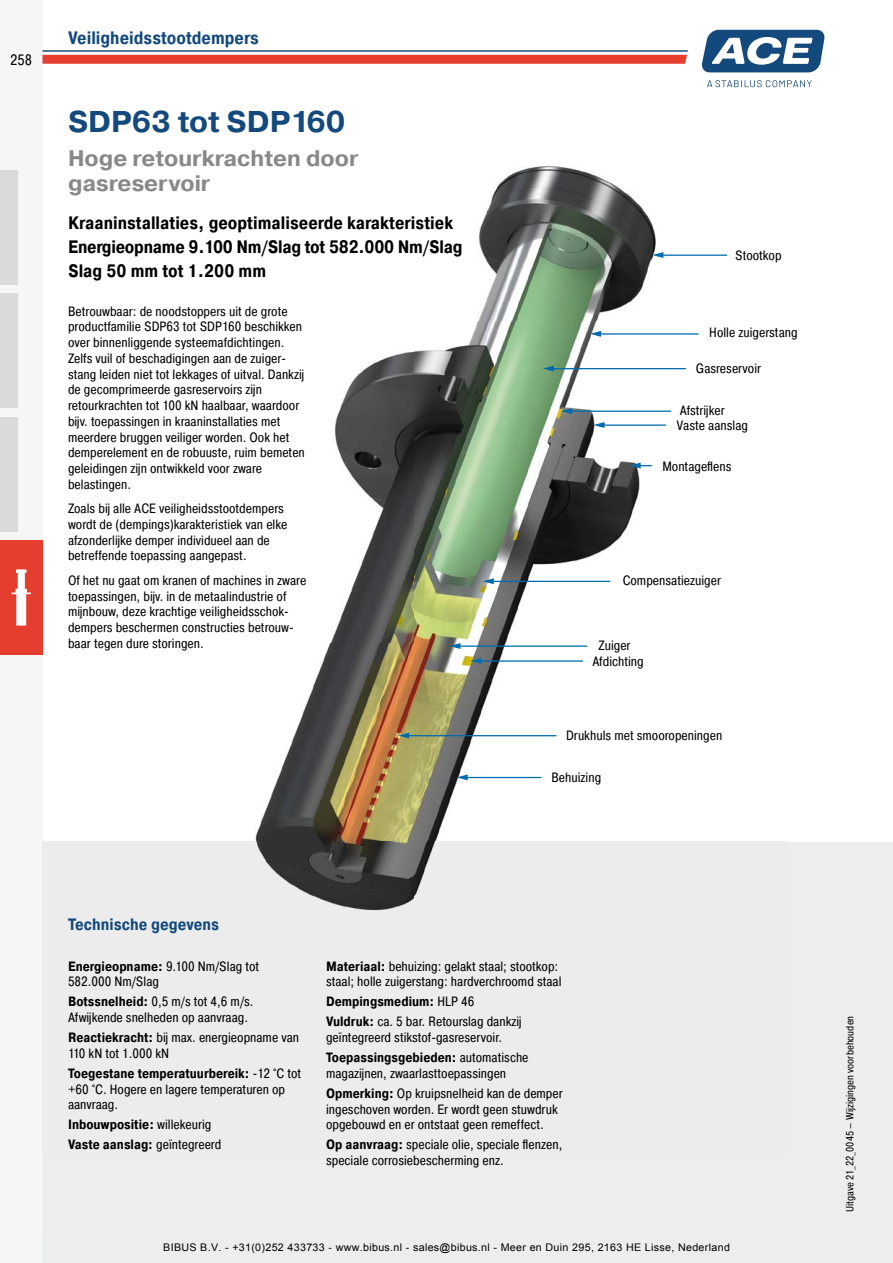
<style>
.page{position:relative;width:893px;height:1263px;background:#fff}
.page>*{position:absolute;margin:0;border:0;box-sizing:border-box;transform-origin:0 0}
.t1{font:700 30px "ACE Pragmatica";color:#13497c}
.t2{font:700 22.5px/25.5px "ACE Pragmatica";color:#87888a}
.t3{font:700 18px/24.2px "ACE Pragmatica Cond";color:#000}
.t4{font:700 18px "ACE Pragmatica Cond";color:#13497c}
.t5{font:700 16.5px "ACE Pragmatica Cond";color:#13497c}
.t6{font:15px "ACE Pragmatica Cond";color:#000}
.t7{font:13.5px/15.8px "ACE Pragmatica Cond";color:#000}
.t8{font:700 13.5px/20px "ACE Pragmatica Cond";color:#000}
.t9{font:10.5px "Arial";letter-spacing:.03em;color:#000}
.t10{font:10.5px "ACE Pragmatica Cond";color:#000}
.s1{font-weight:700}
.s2{font-weight:400}
</style>
<div class="page">
<img style="left:43px;top:29px;width:743px;height:614px">
<img style="left:43px;top:643px;width:584px;height:199px">
<div style="left:0;top:50px;width:43px;height:1211px;background:#f6f6f6"></div>
<div style="left:43px;top:842px;width:744px;height:419px;background:#ececec"></div>
<hr style="left:465px;top:777px;width:77px;height:1px;background:#006bae">
<svg style="left:457px;top:774px;width:11px;height:6px"></svg>
<hr style="left:458px;top:645px;width:129px;height:2px;background:#006bae">
<svg style="left:449px;top:643px;width:11px;height:6px"></svg>
<hr style="left:569px;top:411px;width:102px;height:1px;background:#006bae">
<svg style="left:561px;top:408px;width:11px;height:6px"></svg>
<svg style="left:630px;top:463px;width:22px;height:5px"></svg>
<hr style="left:598px;top:333px;width:101px;height:2px;background:#006bae">
<svg style="left:590px;top:331px;width:11px;height:6px"></svg>
<hr style="left:661px;top:255px;width:66px;height:1px;background:#006bae">
<svg style="left:652px;top:252px;width:11px;height:6px"></svg>
<hr style="left:479px;top:660px;width:104px;height:2px;background:#006bae">
<svg style="left:470px;top:658px;width:11px;height:6px"></svg>
<hr style="left:491px;top:581px;width:119px;height:1px;background:#006bae">
<svg style="left:483px;top:578px;width:11px;height:6px"></svg>
<hr style="left:602px;top:424px;width:64px;height:2px;background:#006bae">
<svg style="left:593px;top:422px;width:11px;height:6px"></svg>
<hr style="left:551px;top:368px;width:135px;height:1px;background:#006bae">
<svg style="left:543px;top:366px;width:11px;height:5px"></svg>
<hr style="left:407px;top:735px;width:150px;height:1px;background:#006bae">
<svg style="left:398px;top:733px;width:11px;height:5px"></svg>
<div style="left:0;top:170px;width:17px;height:115px;background:#d9dadb"></div>
<div style="left:0;top:293px;width:17px;height:115px;background:#d9dadb"></div>
<div style="left:0;top:417px;width:17px;height:114px;background:#d9dadb"></div>
<div style="left:0;top:540px;width:43px;height:115px;background:#e63e2e"></div>
<svg style="left:43px;top:55px;width:644px;height:9px;background:#e64333"></svg>
<hr style="left:43px;top:50px;width:645px;height:2px;background:#13497c">
<svg style="left:702px;top:30px;width:122px;height:42px"></svg>
<svg style="left:707px;top:80px;width:105px;height:7px"></svg>
<svg style="left:12px;top:569px;width:19px;height:57px"></svg>
<p class="t6" style="left:10px;top:50px;width:24px">258</p>
<h3 class="t4" style="left:68px;top:27px;width:193px">Veiligheidsstootdempers</h3>
<h1 class="t1" style="left:68px;top:102px;width:279px">SDP63 tot SDP160</h1>
<h2 class="t2" style="left:68px;top:145px;width:292px">Hoge retourkrachten door gasreservoir</h2>
<h3 class="t3" style="left:68px;top:212px;width:396px">Kraaninstallaties, geoptimaliseerde karakteristiek<br>Energieopname 9.100 Nm/Slag tot 582.000 Nm/Slag<br>Slag 50 mm tot 1.200 mm</h3>
<p class="t7" style="left:68px;top:303px;width:238px">Betrouwbaar: de noodstoppers uit de grote productfamilie SDP63 tot SDP160 beschikken over binnenliggende systeemafdichtingen.<br>Zelfs vuil of beschadigingen aan de zuiger&shy;stang leiden niet tot lekkages of uitval. Dankzij de gecomprimeerde gasreservoirs zijn retourkrachten tot 100 kN haalbaar, waardoor bijv. toepassingen in kraaninstallaties met meerdere bruggen veiliger worden. Ook het demperelement en de robuuste, ruim bemeten geleidingen zijn ontwikkeld voor zware belastingen.</p>
<p class="t7" style="left:68px;top:501px;width:221px">Zoals bij alle ACE veiligheidsstootdempers wordt de (dempings)karakteristiek van elke afzonderlijke demper individueel aan de betreffende toepassing aangepast.</p>
<p class="t7" style="left:68px;top:572px;width:240px">Of het nu gaat om kranen of machines in zware toepassingen, bijv. in de metaalindustrie of mijnbouw, deze krachtige veiligheidsschok&shy;dempers beschermen constructies betrouw&shy;baar tegen dure storingen.</p>
<p class="t7" style="left:735px;top:247px;width:48px">Stootkop</p>
<p class="t7" style="left:709px;top:325px;width:90px">Holle zuigerstang</p>
<p class="t7" style="left:696px;top:360px;width:67px">Gasreservoir</p>
<p class="t7" style="left:677px;top:403px;width:73px;line-height:15px">Afstrĳker<br>Vaste aanslag</p>
<p class="t7" style="left:662px;top:458px;width:71px">Montageflens</p>
<p class="t7" style="left:623px;top:573px;width:100px">Compensatiezuiger</p>
<p class="t7" style="left:599px;top:637px;width:34px">Zuiger</p>
<p class="t7" style="left:592px;top:653px;width:53px">Afdichting</p>
<p class="t7" style="left:566px;top:727px;width:158px">Drukhuls met smooropeningen</p>
<p class="t7" style="left:551px;top:769px;width:51px">Behuizing</p>
<p class="t5" style="left:68px;top:914px;width:153px">Technische gegevens</p>
<p class="t7" style="left:68px;top:958px;width:193px"><span class="s1">Energieopname:</span> 9.100 Nm/Slag tot<br>582.000 Nm/Slag</p>
<p class="t7" style="left:68px;top:994px;width:187px"><span class="s1">Botssnelheid:</span> 0,5 m/s tot 4,6 m/s.<br>Afwijkende snelheden op aanvraag.</p>
<p class="t7" style="left:68px;top:1029px;width:233px"><span class="s1">Reactiekracht:</span> bij max. energieopname van<br>110 kN tot 1.000 kN</p>
<p class="t7" style="left:68px;top:1065px;width:235px"><span class="s1">Toegestane temperatuurbereik:</span> -12 °C tot +60 °C. Hogere en lagere temperaturen op aanvraag.</p>
<p class="t8" style="left:68px;top:1115px;width:155px">Inbouwpositie: <span class="s2">willekeurig<br></span>Vaste aanslag: <span class="s2">geïntegreerd</span></p>
<p class="t7" style="left:326px;top:958px;width:237px"><span class="s1">Materiaal:</span> behuizing: gelakt staal; stootkop: staal; holle zuigerstang: hardverchroomd staal</p>
<p class="t7" style="left:326px;top:992px;width:197px;line-height:20px"><span class="s1">Dempingsmedium:</span> HLP 46<br><span class="s1">Vuldruk:</span> ca. 5 bar. Retourslag dankzij</p>
<p class="t7" style="left:326px;top:1027px;width:204px;line-height:20px">geïntegreerd stikstof-gasreservoir.<br><span class="s1">Toepassingsgebieden:</span> automatische</p>
<p class="t7" style="left:326px;top:1063px;width:238px;line-height:20px">magazijnen, zwaarlasttoepassingen<br><span class="s1">Opmerking:</span> Op kruipsnelheid kan de demper</p>
<p class="t7" style="left:326px;top:1101px;width:233px">ingeschoven worden. Er wordt geen stuwdruk opgebouwd en er ontstaat geen remeffect.</p>
<p class="t7" style="left:326px;top:1137px;width:238px"><span class="s1">Op aanvraag:</span> speciale olie, speciale flenzen, speciale corrosiebescherming enz.</p>
<p class="t9" style="left:163px;top:1241px;width:568px">BIBUS B.V. - +31(0)252 433733 - www.bibus.nl - sales@bibus.nl - Meer en Duin 295, 2163 HE Lisse, Nederland</p>
<p class="t10" style="left:843px;top:1212px;width:198px;rotate:-90deg">Uitgave 21_22_0045 – Wijzigingen voorbehouden</p>
</div>
